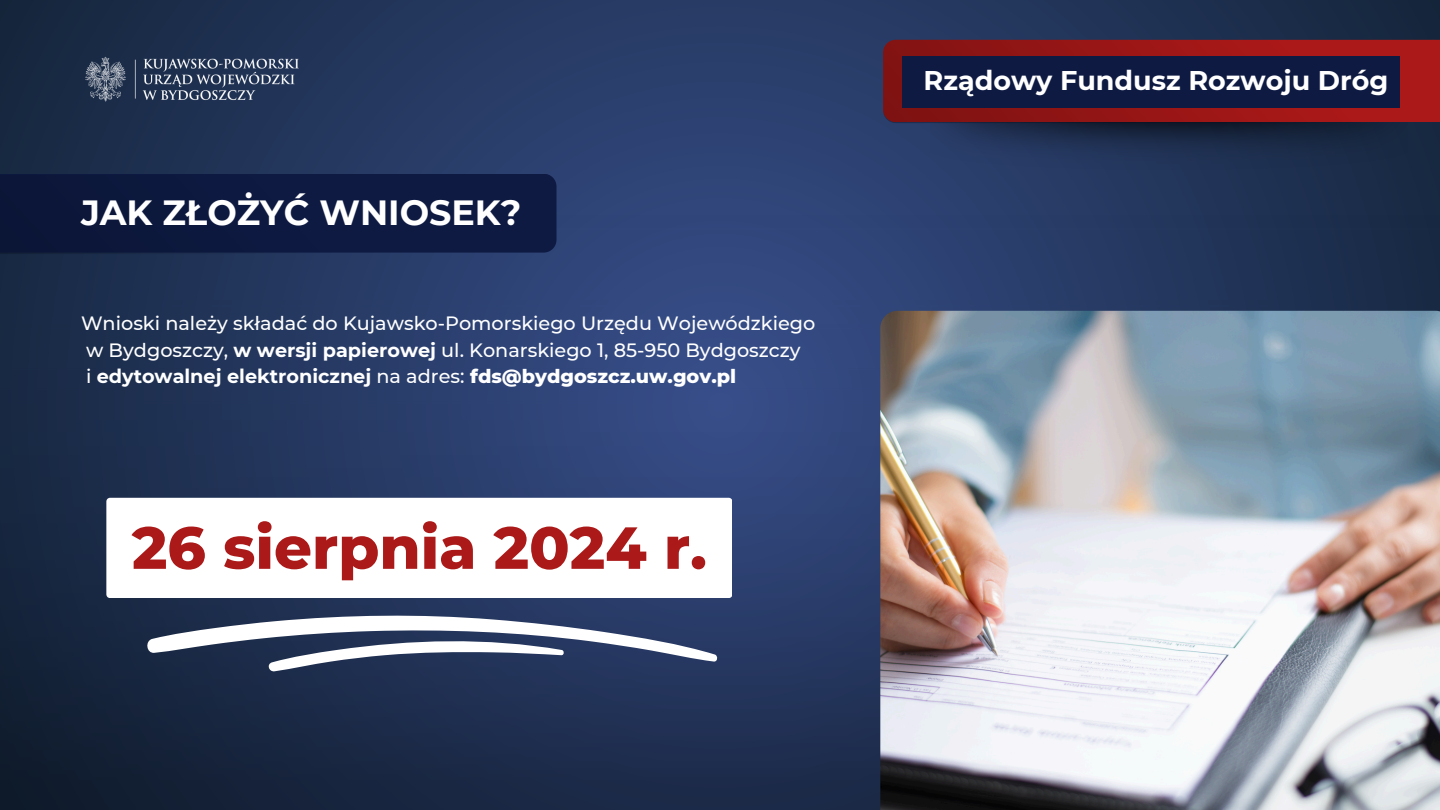
<style>
.page{position:relative;width:1440px;height:810px;background:#fff}
.page>*{position:absolute;margin:0;border:0;box-sizing:border-box;transform-origin:0 0}
.t1{font:800 59.2px "Montserrat";color:#ab1919}
.t2{font:700 34.9px "Montserrat";color:#fff}
.t3{font:700 27px "Montserrat";color:#fff}
.t4{font:500 19.2px "Montserrat";color:#fff}
.t5{font:700 19.2px "Montserrat";color:#fff}
.s1{font-weight:700}
.s2{font-weight:500}
.s3{font-weight:800}
</style>
<div class="page">
<svg style="left:0;top:0;width:1440px;height:116px;background:#23365b"></svg>
<img style="left:0;top:116px;width:1440px;height:694px">
<img style="left:69px;top:46px;width:306px;height:70px">
<img style="left:0;top:175px;width:556px;height:79px">
<img style="left:880px;top:311px;width:560px;height:499px">
<svg style="left:106px;top:498px;width:626px;height:100px"></svg>
<img style="left:931px;top:123px;width:476px;height:47px">
<img style="left:883px;top:40px;width:557px;height:83px">
<div style="left:903px;top:56px;width:497px;height:52px;background:#0e1a42"></div>
<svg style="left:145px;top:614px;width:573px;height:58px"></svg>
<h3 class="t2" style="left:81px;top:191px;width:442px">JAK ZŁOŻYĆ WNIOSEK?</h3>
<p class="t4" style="left:81px;top:312px;width:736px">Wnioski należy składać do Kujawsko-Pomorskiego Urzędu Wojewódzkiego</p>
<p class="t4" style="left:86px;top:338px;width:716px">w Bydgoszczy, <span class="s1">w wersji papierowej</span> ul. Konarskiego 1, 85-950 Bydgoszczy</p>
<p class="t5" style="left:86px;top:365px;width:652px"><span class="s2">i</span> edytowalnej elektronicznej <span class="s2">na adres:</span> <span class="s3">fds@bydgoszcz.uw.gov.pl</span></p>
<p class="t1" style="left:132px;top:512px;width:577px">26 sierpnia 2024 r.</p>
<h2 class="t3" style="left:924px;top:64px;width:466px">Rządowy Fundusz Rozwoju Dróg</h2>
</div>
